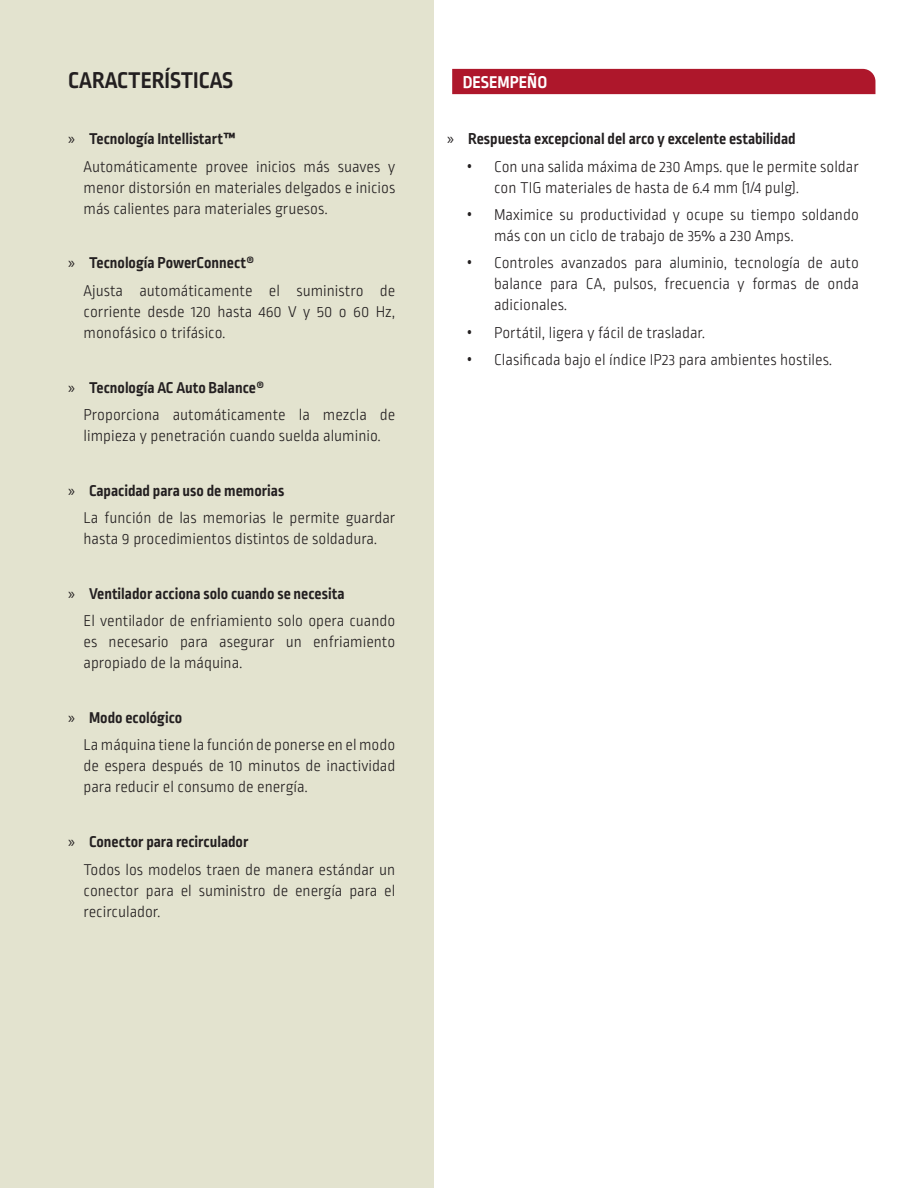
<style>
.page{position:relative;width:918px;height:1188px;background:#fff}
.page>*{position:absolute;margin:0;border:0;box-sizing:border-box;transform-origin:0 0}
.Medium_cuadros{font:700 24px "Ropa Sans Pro";color:#231f20}
.subtitulos_3{font:700 18px "Ropa Sans Pro";color:#fff}
.Caracteristicas{font:300 16.5px/21px "Ropa Sans Pro";color:#231f20;text-align:justify}
.t1{font:700 16.5px "Ropa Sans Pro";color:#231f20}
.s1{font-family:"Myriad Pro";font-weight:400}
.s2{font-family:"Arial Narrow";font-weight:400}
</style>
<div class="page">
<div style="left:0;top:0;width:434px;height:1188px;background:#e3e3cf"></div>
<div style="left:452px;top:69px;width:423px;height:25px;background:#ae172b"></div>
<p class="Medium_cuadros" style="left:68px;top:67px;width:167px">CARACTERÍSTICAS</p>
<p class="t1" style="left:68px;top:130px;width:169px"><span class="s1">»</span> Tecnología Intellistart™</p>
<p class="Caracteristicas" style="left:84px;top:157px;width:313px">Automáticamente provee inicios más suaves y menor distorsión en materiales delgados e inicios más calientes para materiales gruesos.</p>
<p class="t1" style="left:68px;top:254px;width:188px"><span class="s1">»</span> Tecnología PowerConnect®</p>
<p class="Caracteristicas" style="left:84px;top:281px;width:313px">Ajusta automáticamente el suministro de corriente desde 120 hasta 460 V y 50 o 60 Hz, monofásico o trifásico.</p>
<p class="t1" style="left:68px;top:378px;width:198px"><span class="s1">»</span> Tecnología AC Auto Balance®</p>
<p class="Caracteristicas" style="left:84px;top:405px;width:313px">Proporciona automáticamente la mezcla de limpieza y penetración cuando suelda aluminio.</p>
<p class="t1" style="left:68px;top:481px;width:218px"><span class="s1">»</span> Capacidad para uso de memorias</p>
<p class="Caracteristicas" style="left:84px;top:508px;width:313px">La función de las memorias le permite guardar hasta 9 procedimientos distintos de soldadura.</p>
<p class="t1" style="left:68px;top:584px;width:278px"><span class="s1">»</span> Ventilador acciona solo cuando se necesita</p>
<p class="Caracteristicas" style="left:84px;top:611px;width:313px">El ventilador de enfriamiento solo opera cuando es necesario para asegurar un enfriamiento apropiado de la máquina.</p>
<p class="t1" style="left:68px;top:708px;width:116px"><span class="s1">»</span> Modo ecológico</p>
<p class="Caracteristicas" style="left:84px;top:736px;width:313px">La máquina tiene la función de ponerse en el modo de espera después de 10 minutos de inactividad para reducir el consumo de energía.</p>
<p class="t1" style="left:68px;top:832px;width:182px"><span class="s1">»</span> Conector para recirculador</p>
<p class="Caracteristicas" style="left:84px;top:860px;width:313px">Todos los modelos traen de manera estándar un conector para el suministro de energía para el recirculador.</p>
<p class="subtitulos_3" style="left:463px;top:72px;width:86px">DESEMPEÑO</p>
<p class="t1" style="left:447px;top:130px;width:350px"><span class="s1">»</span> Respuesta excepcional del arco y excelente estabilidad</p>
<p class="Caracteristicas" style="left:494px;top:157px;width:366px;text-indent:-27px"><span class="s2">•</span> Con una salida máxima de 230 Amps. que le permite soldar con TIG materiales de hasta de 6.4 mm (1/4 pulg).</p>
<p class="Caracteristicas" style="left:494px;top:205px;width:366px;text-indent:-27px"><span class="s2">•</span> Maximice su productividad y ocupe su tiempo soldando más con un ciclo de trabajo de 35% a 230 Amps.</p>
<p class="Caracteristicas" style="left:494px;top:254px;width:366px;text-indent:-27px"><span class="s2">•</span> Controles avanzados para aluminio, tecnología de auto balance para CA, pulsos, frecuencia y formas de onda adicionales.</p>
<p class="Caracteristicas" style="left:467px;top:323px;width:240px"><span class="s2">•</span> Portátil, ligera y fácil de trasladar.</p>
<p class="Caracteristicas" style="left:467px;top:350px;width:367px"><span class="s2">•</span> Clasificada bajo el índice IP23 para ambientes hostiles.</p>
</div>
